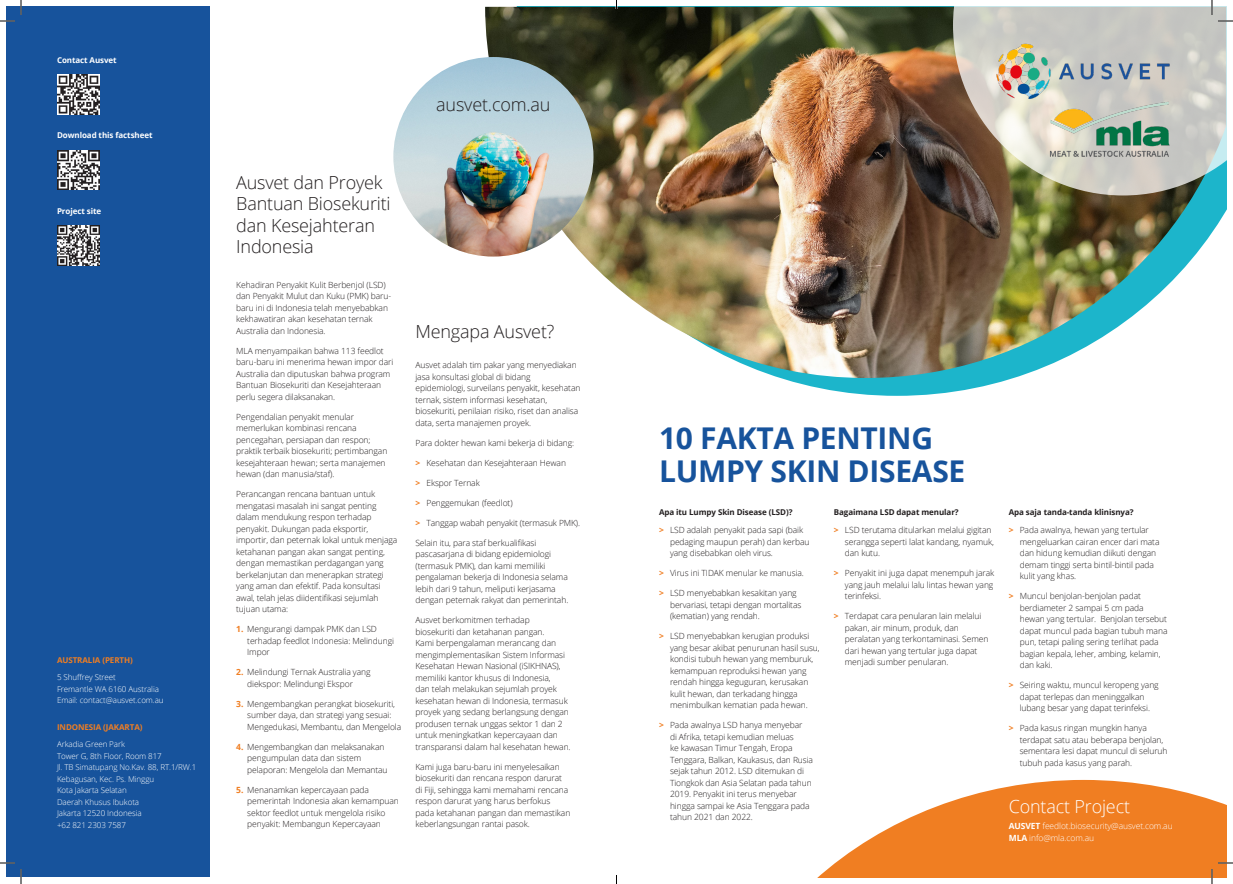
<style>
.page{position:relative;width:1233px;height:884px;background:#fff}
.page>*{position:absolute;margin:0;border:0;box-sizing:border-box;transform-origin:0 0}
.t1{font:700 30px/33px "Open Sans";letter-spacing:-.01em;color:#17539c}
.t2{font:300 18px/21.6px "Open Sans";letter-spacing:-.01em;color:#231f20}
.t3{font:300 18px "Open Sans";letter-spacing:-.01em;color:#fff}
.t4{font:300 8.5px/11.5px "Open Sans";letter-spacing:-.01em;color:#231f20}
.t5{font:300 8.5px/11.5px "Open Sans";letter-spacing:-.01em;color:#fff}
.t6{font:300 8px/11.5px "Open Sans";letter-spacing:-.01em;color:#fff}
.t7{font:700 8px "Open Sans";letter-spacing:-.01em;color:#231f20}
.t8{font:700 8px "Open Sans";letter-spacing:-.01em;color:#fff}
.t9{font:700 8px "Open Sans";letter-spacing:-.01em;color:#f07e22}
.s1{font-weight:700;color:#f07e22}
.s2{font-weight:700}
</style>
<div class="page">
<svg style="left:781px;top:378px;width:232px;height:18px;fill:#1cb5cb"></svg>
<img style="left:485px;top:7px;width:741px;height:371px">
<svg style="left:953px;top:7px;width:273px;height:188px;background:#b3b1a6"></svg>
<img style="left:984px;top:38px;width:196px;height:68px">
<img style="left:1030px;top:88px;width:150px;height:83px">
<div style="left:7px;top:7px;width:203px;height:870px;background:#17539c"></div>
<img style="left:393px;top:57px;width:200px;height:200px;border-radius:100px">
<img style="left:57px;top:75px;width:43px;height:40px">
<img style="left:57px;top:150px;width:43px;height:40px">
<img style="left:57px;top:225px;width:43px;height:40px">
<svg style="left:818px;top:780px;width:408px;height:97px;fill:#f07e22"></svg>
<svg style="left:1218px;top:20px;width:15px;height:2px"></svg>
<svg style="left:1218px;top:862px;width:15px;height:2px"></svg>
<svg style="left:0;top:0;width:22px;height:22px"></svg>
<svg style="left:0;top:862px;width:22px;height:22px"></svg>
<svg style="left:1211px;top:0;width:1px;height:15px"></svg>
<svg style="left:1211px;top:869px;width:1px;height:15px"></svg>
<p class="t8" style="left:57px;top:55px;width:61px">Contact Ausvet</p>
<p class="t8" style="left:57px;top:130px;width:97px">Download this factsheet</p>
<p class="t8" style="left:57px;top:205px;width:46px">Project site</p>
<p class="t9" style="left:57px;top:654px;width:77px">AUSTRALIA (PERTH)</p>
<p class="t6" style="left:57px;top:671px;width:108px">5 Shuffrey Street<br>Fremantle WA 6160 Australia<br>Email: contact@ausvet.com.au</p>
<p class="t9" style="left:57px;top:721px;width:87px">INDONESIA (JAKARTA)</p>
<p class="t6" style="left:57px;top:738px;width:141px">Arkadia Green Park<br>Tower G, 8th Floor, Room 817<br>Jl. TB Simatupang No.Kav. 88, RT.1/RW.1<br>Kebagusan, Kec. Ps. Minggu<br>Kota Jakarta Selatan<br>Daerah Khusus Ibukota<br>Jakarta 12520 Indonesia<br>+62 821 2303 7587</p>
<p class="t2" style="left:436px;top:93px;width:116px">ausvet.com.au</p>
<p class="t2" style="left:236px;top:171px;width:156px">Ausvet dan Proyek<br>Bantuan Biosekuriti dan Kesejahteran<br>Indonesia</p>
<p class="t4" style="left:236px;top:279px;width:156px">Kehadiran Penyakit Kulit Berbenjol (LSD) dan Penyakit Mulut dan Kuku (PMK) baru&shy;baru ini di Indonesia telah menyebabkan kekhawatiran akan kesehatan ternak Australia dan Indonesia.</p>
<p class="t4" style="left:236px;top:345px;width:159px">MLA menyampaikan bahwa 113 feedlot baru-baru ini menerima hewan impor dari Australia dan diputuskan bahwa program Bantuan Biosekuriti dan Kesejahteraan perlu segera dilaksanakan.</p>
<p class="t4" style="left:236px;top:411px;width:153px">Pengendalian penyakit menular memerlukan kombinasi rencana pencegahan, persiapan dan respon; praktik terbaik biosekuriti; pertimbangan kesejahteraan hewan; serta manajemen hewan (dan manusia/staf).</p>
<p class="t4" style="left:236px;top:488px;width:163px">Perancangan rencana bantuan untuk mengatasi masalah ini sangat penting dalam mendukung respon terhadap penyakit. Dukungan pada eksportir, importir, dan peternak lokal untuk menjaga ketahanan pangan akan sangat penting, dengan memastikan perdagangan yang berkelanjutan dan menerapkan strategi yang aman dan efektif. Pada konsultasi awal, telah jelas diidentifikasi sejumlah tujuan utama:</p>
<p class="t4" style="left:247px;top:623px;width:148px;text-indent:-11px"><span class="s1">1.</span> Mengurangi dampak PMK dan LSD terhadap feedlot Indonesia: Melindungi<br>Impor</p>
<p class="t4" style="left:247px;top:666px;width:125px;text-indent:-11px"><span class="s1">2.</span> Melindungi Ternak Australia yang diekspor: Melindungi Ekspor</p>
<p class="t4" style="left:247px;top:698px;width:155px;text-indent:-11px"><span class="s1">3.</span> Mengembangkan perangkat biosekuriti, sumber daya, dan strategi yang sesuai:<br>Mengedukasi, Membantu, dan Mengelola</p>
<p class="t4" style="left:247px;top:741px;width:142px;text-indent:-11px"><span class="s1">4.</span> Mengembangkan dan melaksanakan pengumpulan data dan sistem pelaporan: Mengelola dan Memantau</p>
<p class="t4" style="left:247px;top:784px;width:153px;text-indent:-11px"><span class="s1">5.</span> Menanamkan kepercayaan pada pemerintah Indonesia akan kemampuan sektor feedlot untuk mengelola risiko penyakit: Membangun Kepercayaan</p>
<p class="t2" style="left:415px;top:320px;width:140px">Mengapa Ausvet?</p>
<p class="t4" style="left:415px;top:359px;width:167px">Ausvet adalah tim pakar yang menyediakan jasa konsultasi global di bidang epidemiologi, surveilans penyakit, kesehatan ternak, sistem informasi kesehatan, biosekuriti, penilaian risiko, riset dan analisa data, serta manajemen proyek.</p>
<p class="t4" style="left:415px;top:437px;width:160px">Para dokter hewan kami bekerja di bidang:</p>
<p class="t4" style="left:415px;top:457px;width:152px"><span class="s1">&gt;</span> Kesehatan dan Kesejahteraan Hewan</p>
<p class="t4" style="left:415px;top:477px;width:66px"><span class="s1">&gt;</span> Ekspor Ternak</p>
<p class="t4" style="left:415px;top:497px;width:99px"><span class="s1">&gt;</span> Penggemukan (feedlot)</p>
<p class="t4" style="left:415px;top:517px;width:166px"><span class="s1">&gt;</span> Tanggap wabah penyakit (termasuk PMK).</p>
<p class="t4" style="left:415px;top:537px;width:154px">Selain itu, para staf berkualifikasi pascasarjana di bidang epidemiologi (termasuk PMK), dan kami memiliki pengalaman bekerja di Indonesia selama lebih dari 9 tahun, meliputi kerjasama dengan peternak rakyat dan pemerintah.</p>
<p class="t4" style="left:415px;top:614px;width:157px">Ausvet berkomitmen terhadap biosekuriti dan ketahanan pangan.<br>Kami berpengalaman merancang dan mengimplementasikan Sistem Informasi Kesehatan Hewan Nasional (iSIKHNAS), memiliki kantor khusus di Indonesia,<br>dan telah melakukan sejumlah proyek kesehatan hewan di Indonesia, termasuk proyek yang sedang berlangsung dengan produsen ternak unggas sektor 1 dan 2 untuk meningkatkan kepercayaan dan transparansi dalam hal kesehatan hewan.</p>
<p class="t4" style="left:415px;top:761px;width:156px">Kami juga baru-baru ini menyelesaikan biosekuriti dan rencana respon darurat di Fiji, sehingga kami memahami rencana respon darurat yang harus berfokus pada ketahanan pangan dan memastikan keberlangsungan rantai pasok.</p>
<p class="t1" style="left:659px;top:420px;width:308px">10 FAKTA PENTING<br>LUMPY SKIN DISEASE</p>
<p class="t7" style="left:659px;top:507px;width:135px">Apa itu Lumpy Skin Disease (LSD)?</p>
<p class="t7" style="left:834px;top:507px;width:126px">Bagaimana LSD dapat menular?</p>
<p class="t7" style="left:1008px;top:507px;width:126px">Apa saja tanda-tanda klinisnya?</p>
<p class="t4" style="left:670px;top:524px;width:141px;text-indent:-11px"><span class="s1">&gt;</span> LSD adalah penyakit pada sapi (baik pedaging maupun perah) dan kerbau yang disebabkan oleh virus.</p>
<p class="t4" style="left:659px;top:567px;width:146px"><span class="s1">&gt;</span> Virus ini TIDAK menular ke manusia.</p>
<p class="t4" style="left:670px;top:587px;width:133px;text-indent:-11px"><span class="s1">&gt;</span> LSD menyebabkan kesakitan yang bervariasi, tetapi dengan mortalitas (kematian) yang rendah.</p>
<p class="t4" style="left:670px;top:630px;width:151px;text-indent:-11px"><span class="s1">&gt;</span> LSD menyebabkan kerugian produksi yang besar akibat penurunan hasil susu, kondisi tubuh hewan yang memburuk, kemampuan reproduksi hewan yang rendah hingga keguguran, kerusakan kulit hewan, dan terkadang hingga menimbulkan kematian pada hewan.</p>
<p class="t4" style="left:670px;top:719px;width:145px;text-indent:-11px"><span class="s1">&gt;</span> Pada awalnya LSD hanya menyebar<br>di Afrika, tetapi kemudian meluas<br>ke kawasan Timur Tengah, Eropa Tenggara, Balkan, Kaukasus, dan Rusia sejak tahun 2012. LSD ditemukan di Tiongkok dan Asia Selatan pada tahun 2019. Penyakit ini terus menyebar hingga sampai ke Asia Tenggara pada tahun 2021 dan 2022.</p>
<p class="t4" style="left:845px;top:524px;width:150px;text-indent:-11px"><span class="s1">&gt;</span> LSD terutama ditularkan melalui gigitan serangga seperti lalat kandang, nyamuk, dan kutu.</p>
<p class="t4" style="left:845px;top:567px;width:151px;text-align:justify;text-indent:-11px"><span class="s1">&gt;</span> Penyakit ini juga dapat menempuh jarak yang jauh melalui lalu lintas hewan yang terinfeksi.</p>
<p class="t4" style="left:845px;top:610px;width:145px;text-indent:-11px"><span class="s1">&gt;</span> Terdapat cara penularan lain melalui pakan, air minum, produk, dan peralatan yang terkontaminasi. Semen dari hewan yang tertular juga dapat menjadi sumber penularan.</p>
<p class="t4" style="left:1019px;top:524px;width:141px;text-indent:-11px"><span class="s1">&gt;</span> Pada awalnya, hewan yang tertular mengeluarkan cairan encer dari mata dan hidung kemudian diikuti dengan demam tinggi serta bintil-bintil pada kulit yang khas.</p>
<p class="t4" style="left:1019px;top:590px;width:149px;text-indent:-11px"><span class="s1">&gt;</span> Muncul benjolan-benjolan padat berdiameter 2 sampai 5 cm pada hewan yang tertular. Benjolan tersebut dapat muncul pada bagian tubuh mana pun, tetapi paling sering terlihat pada bagian kepala, leher, ambing, kelamin, dan kaki.</p>
<p class="t4" style="left:1008px;top:679px;width:151px;text-align:center"><span class="s1">&gt;</span> Seiring waktu, muncul keropeng yang dapat terlepas dan meninggalkan lubang besar yang dapat terinfeksi.</p>
<p class="t4" style="left:1019px;top:722px;width:149px;text-indent:-11px"><span class="s1">&gt;</span> Pada kasus ringan mungkin hanya terdapat satu atau beberapa benjolan, sementara lesi dapat muncul di seluruh tubuh pada kasus yang parah.</p>
<p class="t3" style="left:1008px;top:794px;width:123px">Contact Project</p>
<p class="t5" style="left:1008px;top:820px;width:165px"><span class="s2">AUSVET</span> feedlot.biosecurity@ausvet.com.au<br><span class="s2">MLA</span> info@mla.com.au</p>
</div>
